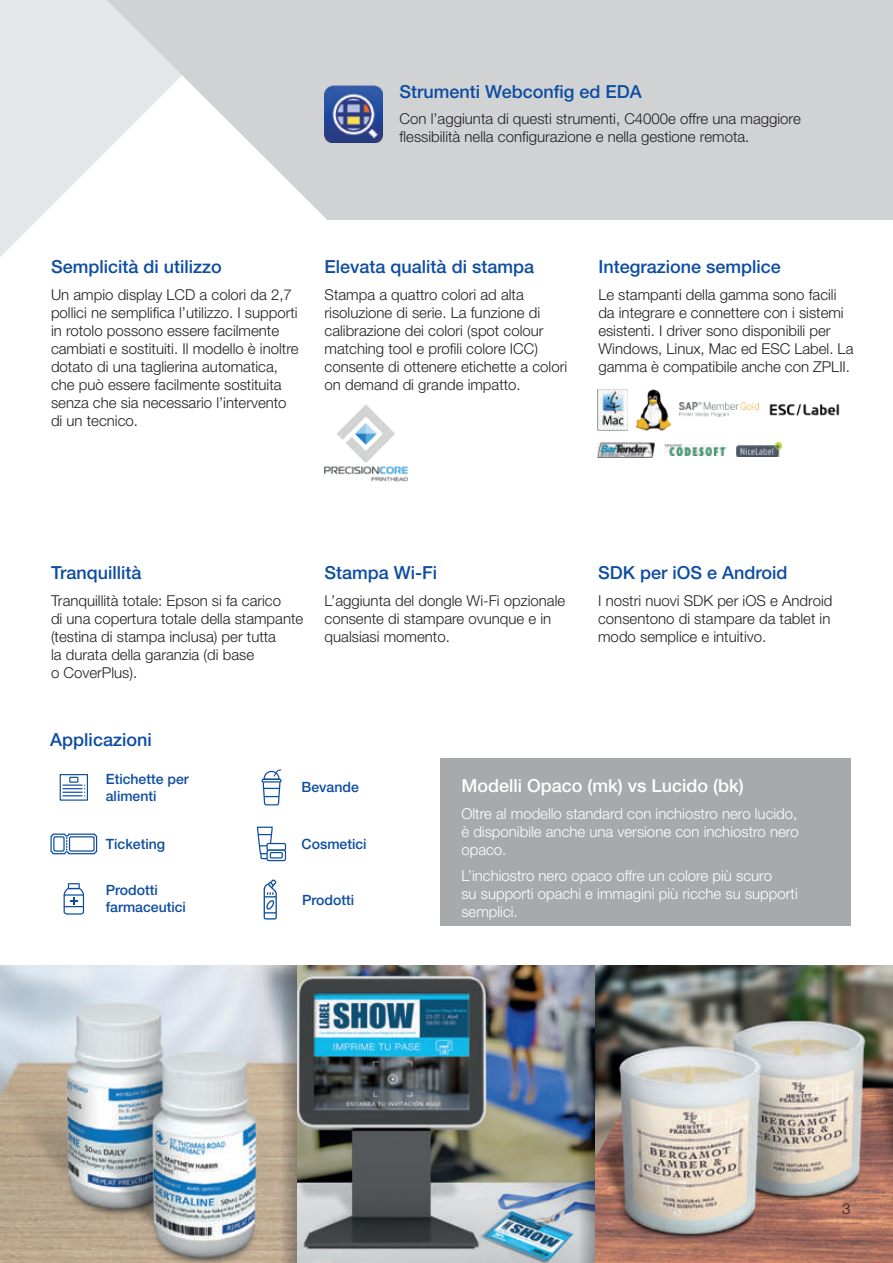
<style>
.page{position:relative;width:893px;height:1263px;background:#fff}
.page>*{position:absolute;margin:0;border:0;box-sizing:border-box;transform-origin:0 0}
.t1{font:500 18px "Helvetica Neue LT Pro";color:#0d4da1}
.t2{font:500 18px "Helvetica Neue LT Pro";color:#fff}
.t3{font:300 15px/18px "Helvetica Neue LT Pro";color:#231f20}
.t4{font:300 15px/18px "Helvetica Neue LT Pro";color:#fff;text-align:justify}
.t5{font:500 14.1px/17px "Helvetica Neue LT Pro";color:#0d4da1}
</style>
<div class="page">
<img style="left:0;top:965px;width:893px;height:298px">
<svg style="left:272px;top:965px;width:48px;height:298px;background:#959289"></svg>
<img style="left:570px;top:965px;width:48px;height:298px">
<svg style="left:0;top:0;width:107px;height:257px;fill:#e6e7e9"></svg>
<svg style="left:107px;top:0;width:786px;height:220px;background:#d6d7d9"></svg>
<div style="left:60px;top:774px;width:28px;height:27px;border:1px solid #0d4da1"></div>
<svg style="left:63px;top:784px;width:22px;height:12px"></svg>
<div style="left:69px;top:777px;width:9px;height:6px;border:1px solid #0d4da1"></div>
<svg style="left:50px;top:833px;width:47px;height:21px"></svg>
<svg style="left:261px;top:769px;width:21px;height:36px"></svg>
<svg style="left:257px;top:827px;width:16px;height:33px"></svg>
<div style="left:267px;top:843px;width:18px;height:7px;background:#fff"></div>
<div style="left:266px;top:843px;width:20px;height:8px;border:1px solid #0d4da1"></div>
<svg style="left:267px;top:850px;width:18px;height:10px"></svg>
<div style="left:266px;top:849px;width:20px;height:12px;border:1px solid #0d4da1;border-radius:2px"></div>
<div style="left:270px;top:852px;width:12px;height:6px;background:#fff"></div>
<div style="left:270px;top:852px;width:13px;height:6px;border:1px solid #0d4da1"></div>
<svg style="left:64px;top:883px;width:20px;height:32px"></svg>
<svg style="left:264px;top:879px;width:13px;height:40px"></svg>
<img style="left:324px;top:404px;width:84px;height:77px">
<img style="left:597px;top:442px;width:58px;height:15px">
<img style="left:664px;top:444px;width:62px;height:11px">
<img style="left:736px;top:442px;width:45px;height:15px">
<img style="left:769px;top:403px;width:71px;height:13px">
<img style="left:636px;top:389px;width:35px;height:42px">
<img style="left:598px;top:389px;width:30px;height:41px">
<img style="left:679px;top:403px;width:79px;height:13px">
<div style="left:440px;top:758px;width:410px;height:168px;background:#a8a9ad"></div>
<img style="left:325px;top:85px;width:57px;height:58px">
<p class="t1" style="left:400px;top:81px;width:244px">Strumenti Webconfig ed EDA</p>
<p class="t3" style="left:400px;top:110px;width:403px">Con l’aggiunta di questi strumenti, C4000e offre una maggiore flessibilità nella configurazione e nella gestione remota.</p>
<p class="t1" style="left:51px;top:256px;width:172px">Semplicità di utilizzo</p>
<p class="t3" style="left:51px;top:285px;width:249px">Un ampio display LCD a colori da 2,7 pollici ne semplifica l’utilizzo. I supporti in rotolo possono essere facilmente cambiati e sostituiti. Il modello è inoltre dotato di una taglierina automatica, che può essere facilmente sostituita senza che sia necessario l’intervento di un tecnico.</p>
<p class="t1" style="left:325px;top:256px;width:211px">Elevata qualità di stampa</p>
<p class="t3" style="left:325px;top:285px;width:244px">Stampa a quattro colori ad alta risoluzione di serie. La funzione di calibrazione dei colori (spot colour matching tool e profili colore ICC) consente di ottenere etichette a colori on demand di grande impatto.</p>
<p class="t1" style="left:598px;top:256px;width:184px">Integrazione semplice</p>
<p class="t3" style="left:598px;top:285px;width:257px">Le stampanti della gamma sono facili da integrare e connettere con i sistemi esistenti. I driver sono disponibili per Windows, Linux, Mac ed ESC Label. La gamma è compatibile anche con ZPLII.</p>
<p class="t1" style="left:51px;top:562px;width:92px">Tranquillità</p>
<p class="t3" style="left:51px;top:591px;width:254px">Tranquillità totale: Epson si fa carico<br>di una copertura totale della stampante (testina di stampa inclusa) per tutta<br>la durata della garanzia (di base<br>o CoverPlus).</p>
<p class="t1" style="left:50px;top:729px;width:103px">Applicazioni</p>
<p class="t1" style="left:325px;top:562px;width:114px">Stampa Wi-Fi</p>
<p class="t3" style="left:325px;top:591px;width:242px">L’aggiunta del dongle Wi-Fi opzionale consente di stampare ovunque e in qualsiasi momento.</p>
<p class="t1" style="left:598px;top:562px;width:191px">SDK per iOS e Android</p>
<p class="t3" style="left:598px;top:591px;width:236px">I nostri nuovi SDK per iOS e Android consentono di stampare da tablet in modo semplice e intuitivo.</p>
<p class="t5" style="left:106px;top:770px;width:84px">Etichette per alimenti</p>
<p class="t5" style="left:106px;top:835px;width:61px">Ticketing</p>
<p class="t5" style="left:302px;top:779px;width:59px">Bevande</p>
<p class="t5" style="left:302px;top:835px;width:67px">Cosmetici</p>
<p class="t5" style="left:106px;top:882px;width:82px">Prodotti farmaceutici</p>
<p class="t5" style="left:302px;top:891px;width:54px">Prodotti</p>
<p class="t2" style="left:461px;top:775px;width:284px">Modelli Opaco (mk) vs Lucido (bk)</p>
<p class="t4" style="left:461px;top:804px;width:339px">Oltre al modello standard con inchiostro nero lucido, è disponibile anche una versione con inchiostro nero opaco.</p>
<p class="t4" style="left:461px;top:866px;width:338px;text-align:left">L’inchiostro nero opaco offre un colore più scuro<br>su supporti opachi e immagini più ricche su supporti semplici.</p>
<p class="t3" style="left:842px;top:1199px;width:10px">3</p>
</div>
